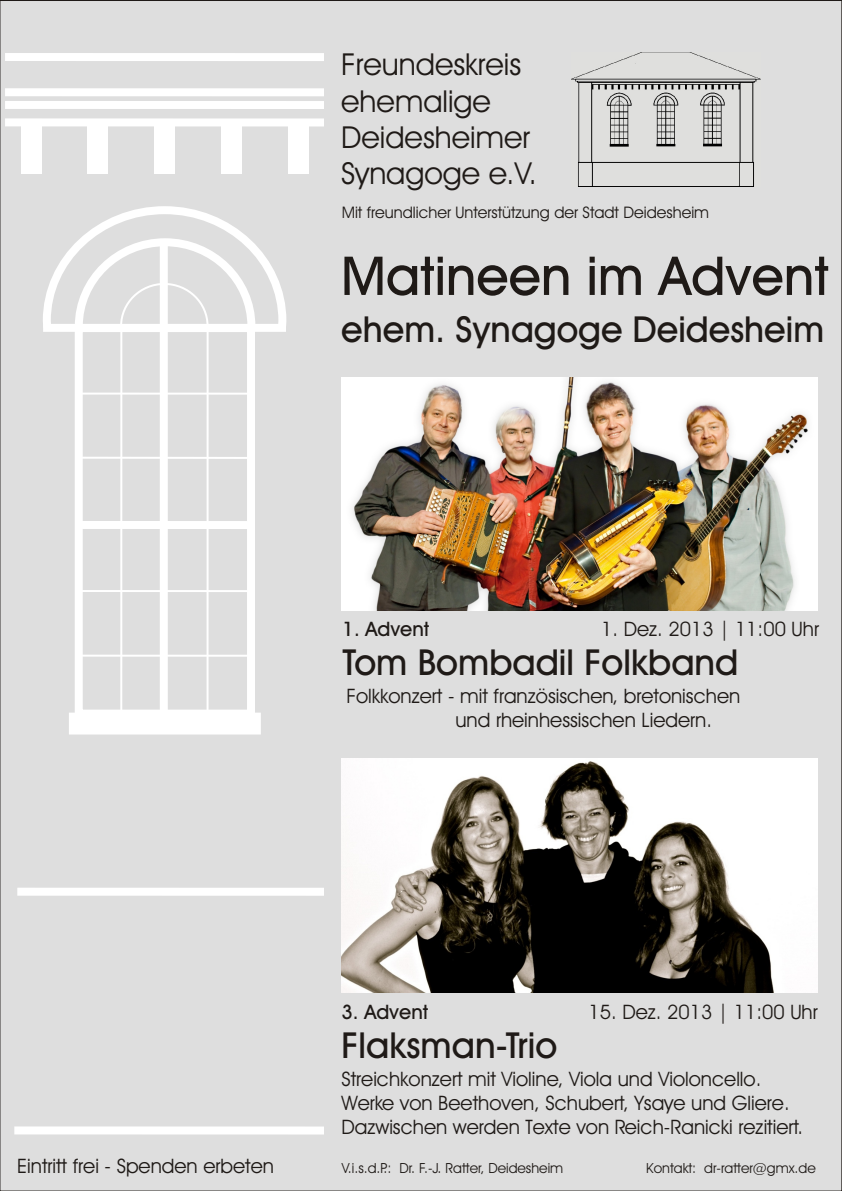
<style>
.page{position:relative;width:842px;height:1191px;background:#dedede}
.page>*{position:absolute;margin:0;border:0;box-sizing:border-box;transform-origin:0 0}
.t1{font:53.8px "Avant Garde Md BT";color:#1f1a17}
.t2{font:36px "Avant Garde Md BT";color:#1f1a17}
.t3{font:30.4px/36.5px "Avant Garde Bk BT";color:#1f1a17}
.t4{font:20px/24px "Avant Garde Bk BT";color:#1f1a17}
.t5{font:20px "Avant Garde Md BT";color:#1f1a17}
.t6{font:16px "Avant Garde Bk BT";color:#1f1a17}
.t7{font:14px "Avant Garde Bk BT";color:#1f1a17}
</style>
<div class="page">
<div style="left:69px;top:713px;width:192px;height:22px;background:#fff;border:2px solid #fff"></div>
<div style="left:75px;top:324px;width:180px;height:394px;border:8px solid #fff"></div>
<svg style="left:43px;top:206px;width:244px;height:130px"></svg>
<div style="left:160px;top:243px;width:8px;height:471px;background:#fff"></div>
<hr style="left:79px;top:393px;width:172px;height:2px;background:#fff">
<hr style="left:78px;top:457px;width:172px;height:2px;background:#fff">
<hr style="left:79px;top:590px;width:172px;height:2px;background:#fff">
<hr style="left:79px;top:655px;width:172px;height:2px;background:#fff">
<div style="left:79px;top:521px;width:172px;height:8px;background:#fff"></div>
<hr style="left:120px;top:329px;width:2px;height:385px;background:#fff">
<hr style="left:207px;top:330px;width:2px;height:385px;background:#fff">
<div style="left:21px;top:126px;width:21px;height:48px;background:#fff"></div>
<div style="left:288px;top:126px;width:21px;height:48px;background:#fff"></div>
<div style="left:221px;top:126px;width:20px;height:48px;background:#fff"></div>
<div style="left:154px;top:126px;width:20px;height:48px;background:#fff"></div>
<div style="left:87px;top:126px;width:21px;height:48px;background:#fff"></div>
<div style="left:5px;top:118px;width:319px;height:8px;background:#fff"></div>
<div style="left:5px;top:88px;width:319px;height:8px;background:#fff"></div>
<div style="left:5px;top:101px;width:319px;height:8px;background:#fff"></div>
<div style="left:17px;top:888px;width:307px;height:8px;background:#fff"></div>
<div style="left:14px;top:1126px;width:310px;height:9px;background:#fff"></div>
<div style="left:5px;top:53px;width:319px;height:8px;background:#fff"></div>
<img style="left:571px;top:53px;width:190px;height:133px">
<img style="left:341px;top:758px;width:477px;height:235px">
<img style="left:341px;top:378px;width:476px;height:232px">
<h3 class="t3" style="left:341px;top:49px;width:197px">Freundeskreis ehemalige<br>Deidesheimer<br>Synagoge e.V.</h3>
<p class="t6" style="left:342px;top:205px;width:369px">Mit freundlicher Unterstützung der Stadt Deidesheim</p>
<h1 class="t1" style="left:341px;top:254px;width:489px">Matineen im Advent</h1>
<h2 class="t2" style="left:341px;top:315px;width:484px">ehem. Synagoge Deidesheim</h2>
<p class="t5" style="left:343px;top:620px;width:88px">1. Advent</p>
<p class="t4" style="left:601px;top:618px;width:219px">1. Dez. 2013 | 11:00 Uhr</p>
<h2 class="t2" style="left:343px;top:648px;width:397px">Tom Bombadil Folkband</h2>
<p class="t4" style="left:455px;top:686px;width:286px;text-indent:-109px">Folkkonzert - mit französischen, bretonischen und rheinhessischen Liedern.</p>
<p class="t5" style="left:341px;top:1004px;width:88px">3. Advent</p>
<p class="t4" style="left:589px;top:1002px;width:231px">15. Dez. 2013 | 11:00 Uhr</p>
<h2 class="t2" style="left:341px;top:1031px;width:217px">Flaksman-Trio</h2>
<p class="t4" style="left:341px;top:1069px;width:463px">Streichkonzert mit Violine, Viola und Violoncello.<br>Werke von Beethoven, Schubert, Ysaye und Gliere.<br>Dazwischen werden Texte von Reich-Ranicki rezitiert.</p>
<p class="t4" style="left:17px;top:1156px;width:258px">Eintritt frei - Spenden erbeten</p>
<p class="t7" style="left:342px;top:1163px;width:223px">V.i.s.d.P.: Dr. F.-J. Ratter, Deidesheim</p>
<p class="t7" style="left:646px;top:1163px;width:171px">Kontakt: dr-ratter@gmx.de</p>
</div>
